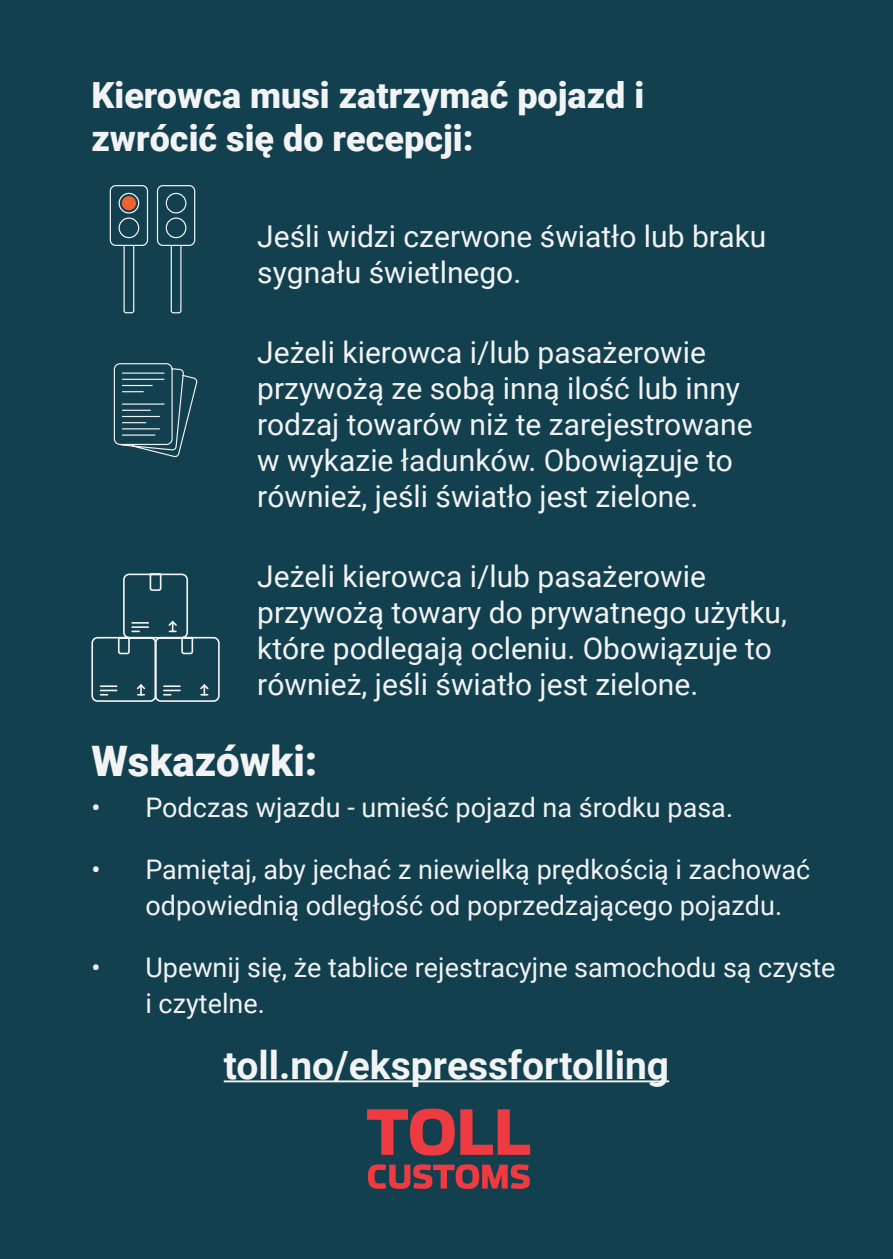
<style>
.page{position:relative;width:893px;height:1259px;background:#12404f}
.page>*{position:absolute;margin:0;border:0;box-sizing:border-box;transform-origin:0 0}
.t1{font:900 42px "Roboto";color:#f2f3f4}
.t2{font:700 39px "Roboto";color:#f2f3f4}
.t3{font:900 36px/43.2px "Roboto";color:#f2f3f4}
.t4{font:30px/36px "Roboto";color:#f2f3f4}
.t5{font:27px/36px "Roboto";color:#f2f3f4}
</style>
<div class="page">
<svg style="left:367px;top:1108px;width:163px;height:47px"></svg>
<svg style="left:368px;top:1164px;width:162px;height:24px"></svg>
<hr style="left:224px;top:1080px;width:445px;height:2px;background:#f2f3f4">
<svg style="left:109px;top:185px;width:40px;height:129px"></svg>
<svg style="left:156px;top:185px;width:40px;height:129px"></svg>
<svg style="left:91px;top:573px;width:129px;height:129px"></svg>
<svg style="left:113px;top:363px;width:84px;height:94px"></svg>
<p class="t3" style="left:91px;top:72px;width:554px">Kierowca musi zatrzymać pojazd i zwrócić się do recepcji:</p>
<p class="t4" style="left:257px;top:217px;width:511px">Jeśli widzi czerwone światło lub braku sygnału świetlnego.</p>
<p class="t4" style="left:257px;top:333px;width:497px">Jeżeli kierowca i/lub pasażerowie przywożą ze sobą inną ilość lub inny rodzaj towarów niż te zarejestrowane w wykazie ładunków. Obowiązuje to również, jeśli światło jest zielone.</p>
<p class="t4" style="left:257px;top:557px;width:531px">Jeżeli kierowca i/lub pasażerowie przywożą towary do prywatnego użytku, które podlegają ocleniu. Obowiązuje to również, jeśli światło jest zielone.</p>
<p class="t1" style="left:91px;top:731px;width:228px">Wskazówki:</p>
<p class="t5" style="left:91px;top:789px;width:643px">• Podczas wjazdu - umieść pojazd na środku pasa.</p>
<p class="t5" style="left:145px;top:850px;width:666px;text-indent:-54px">• Pamiętaj, aby jechać z niewielką prędkością i zachować odpowiednią odległość od poprzedzającego pojazdu.</p>
<p class="t5" style="left:145px;top:948px;width:692px;text-indent:-54px">• Upewnij się, że tablice rejestracyjne samochodu są czyste i czytelne.</p>
<p class="t2" style="left:224px;top:1037px;width:447px">toll.no/ekspressfortolling</p>
</div>
